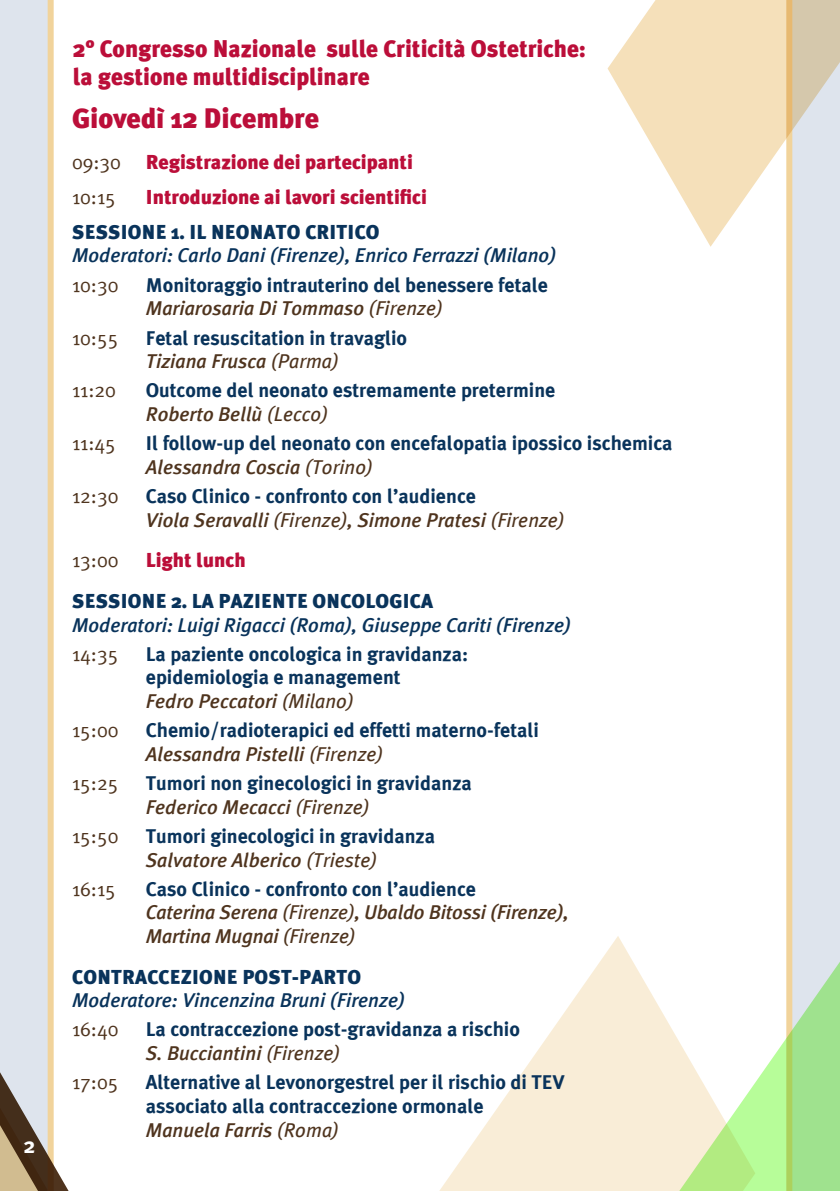
<style>
.page{position:relative;width:840px;height:1191px;background:#fff}
.page>*{position:absolute;margin:0;border:0;box-sizing:border-box;transform-origin:0 0}
.t1{font:900 28px "Meta Plus";color:#bb0e39}
.t2{font:900 24px/28px "Meta Plus";color:#bb0e39}
.t3{font:700 22px "Meta Plus";color:#fff}
.t4{font:700 20px/23.6px "Meta Plus";color:#09335b}
.t5{font:italic 500 20px "Meta Plus";color:#09335b}
.t6{font:italic 500 20px/23.6px "Meta Plus";letter-spacing:-.01em;color:#4f341e}
.t7{font:900 20px "Meta Plus";letter-spacing:.015em;color:#09335b}
.t8{font:900 20px/35px "Meta Plus";color:#bb0e39}
.t9{font:20px "Meta Plus";color:#4f341e}
.s1{font-weight:400;color:#4f341e}
.s2{font-weight:500;font-style:italic;color:#4f341e}
.s3{font-weight:400;font-style:italic;color:#4f341e}
.s4{font-weight:700;font-style:normal;color:#09335b}
.s5{font-weight:400}
</style>
<div class="page">
<div style="left:0;top:0;width:839px;height:1191px;background:#dee4ed"></div>
<div style="left:48px;top:0;width:743px;height:1191px;background:#fff"></div>
<svg style="left:222px;top:935px;width:337px;height:256px;background:#fefcfa"></svg>
<svg style="left:559px;top:798px;width:280px;height:393px;background:#ecf4de"></svg>
<svg style="left:47px;top:515px;width:1px;height:146px"></svg>
<svg style="left:607px;top:0;width:232px;height:247px;background:#f2e6d0"></svg>
<svg style="left:0;top:661px;width:152px;height:530px;fill:#fff"></svg>
<p class="t3" style="left:24px;top:1132px;width:13px">2</p>
<p class="t2" style="left:73px;top:35px;width:514px">2° Congresso Nazionale sulle Criticità Ostetriche: la gestione multidisciplinare</p>
<h1 class="t1" style="left:72px;top:102px;width:248px">Giovedì 12 Dicembre</h1>
<p class="t8" style="left:72px;top:144px;width:342px"><span class="s1">09:30</span> Registrazione dei partecipanti<br><span class="s1">10:15</span></p>
<p class="t8" style="left:146px;top:179px;width:282px">Introduzione ai lavori scientifici</p>
<p class="t7" style="left:72px;top:220px;width:309px">SESSIONE 1. IL NEONATO CRITICO</p>
<p class="t5" style="left:72px;top:244px;width:485px">Moderatori: Carlo Dani (Firenze), Enrico Ferrazzi (Milano)</p>
<p class="t9" style="left:72px;top:273px;width:48px">10:30</p>
<p class="t4" style="left:146px;top:273px;width:403px">Monitoraggio intrauterino del benessere fetale<br><span class="s2">Mariarosaria Di Tommaso</span> <span class="s3">(Firenze)</span></p>
<p class="t9" style="left:72px;top:326px;width:48px">10:55</p>
<p class="t4" style="left:146px;top:326px;width:263px">Fetal resuscitation in travaglio<br><span class="s2">Tiziana Frusca</span> <span class="s3">(Parma)</span></p>
<p class="t9" style="left:72px;top:379px;width:45px">11:20</p>
<p class="t4" style="left:146px;top:378px;width:411px">Outcome del neonato estremamente pretermine<br><span class="s2">Roberto Bellù</span> <span class="s3">(Lecco)</span></p>
<p class="t9" style="left:72px;top:432px;width:45px">11:45</p>
<p class="t4" style="left:146px;top:431px;width:528px">Il follow-up del neonato con encefalopatia ipossico ischemica<br><span class="s2">Alessandra Coscia</span> <span class="s3">(Torino)</span></p>
<p class="t9" style="left:72px;top:484px;width:48px">12:30</p>
<p class="t4" style="left:146px;top:484px;width:420px">Caso Clinico - confronto con l’audience<br><span class="s2">Viola Seravalli</span> <span class="s3">(Firenze)</span><span class="s2">, Simone Pratesi</span> <span class="s3">(Firenze)</span></p>
<p class="t9" style="left:72px;top:549px;width:48px">13:00</p>
<p class="t8" style="left:146px;top:543px;width:101px">Light lunch</p>
<p class="t7" style="left:72px;top:589px;width:362px">SESSIONE 2. LA PAZIENTE ONCOLOGICA</p>
<p class="t5" style="left:72px;top:613px;width:500px">Moderatori: Luigi Rigacci (Roma), Giuseppe Cariti (Firenze)</p>
<p class="t9" style="left:72px;top:642px;width:48px">14:35</p>
<p class="t4" style="left:146px;top:642px;width:323px">La paziente oncologica in gravidanza: epidemiologia e management<br><span class="s2">Fedro Peccatori</span> <span class="s3">(Milano)</span></p>
<p class="t9" style="left:72px;top:718px;width:48px">15:00</p>
<p class="t4" style="left:146px;top:718px;width:394px">Chemio/radioterapici ed effetti materno-fetali<br><span class="s2">Alessandra Pistelli</span> <span class="s3">(Firenze)</span></p>
<p class="t9" style="left:72px;top:771px;width:48px">15:25</p>
<p class="t4" style="left:146px;top:771px;width:327px">Tumori non ginecologici in gravidanza<br><span class="s2">Federico Mecacci</span> <span class="s3">(Firenze)</span></p>
<p class="t9" style="left:72px;top:824px;width:48px">15:50</p>
<p class="t4" style="left:146px;top:824px;width:290px">Tumori ginecologici in gravidanza<br><span class="s2">Salvatore Alberico</span> <span class="s3">(Trieste)</span></p>
<p class="t9" style="left:72px;top:877px;width:45px">16:15</p>
<p class="t6" style="left:146px;top:877px;width:424px"><span class="s4">Caso Clinico - confronto con l’audience<br></span>Caterina Serena <span class="s5">(Firenze)</span>, Ubaldo Bitossi (Firenze),<br>Martina Mugnai <span class="s5">(Firenze)</span></p>
<p class="t7" style="left:72px;top:965px;width:290px">CONTRACCEZIONE POST-PARTO</p>
<p class="t5" style="left:72px;top:988px;width:334px">Moderatore: Vincenzina Bruni (Firenze)</p>
<p class="t9" style="left:72px;top:1018px;width:48px">16:40</p>
<p class="t4" style="left:146px;top:1017px;width:375px">La contraccezione post-gravidanza a rischio<br><span class="s2">S. Bucciantini</span> <span class="s3">(Firenze)</span></p>
<p class="t9" style="left:72px;top:1070px;width:48px">17:05</p>
<p class="t4" style="left:146px;top:1070px;width:420px">Alternative al Levonorgestrel per il rischio di TEV associato alla contraccezione ormonale<br><span class="s2">Manuela Farris</span> <span class="s3">(Roma)</span></p>
</div>
